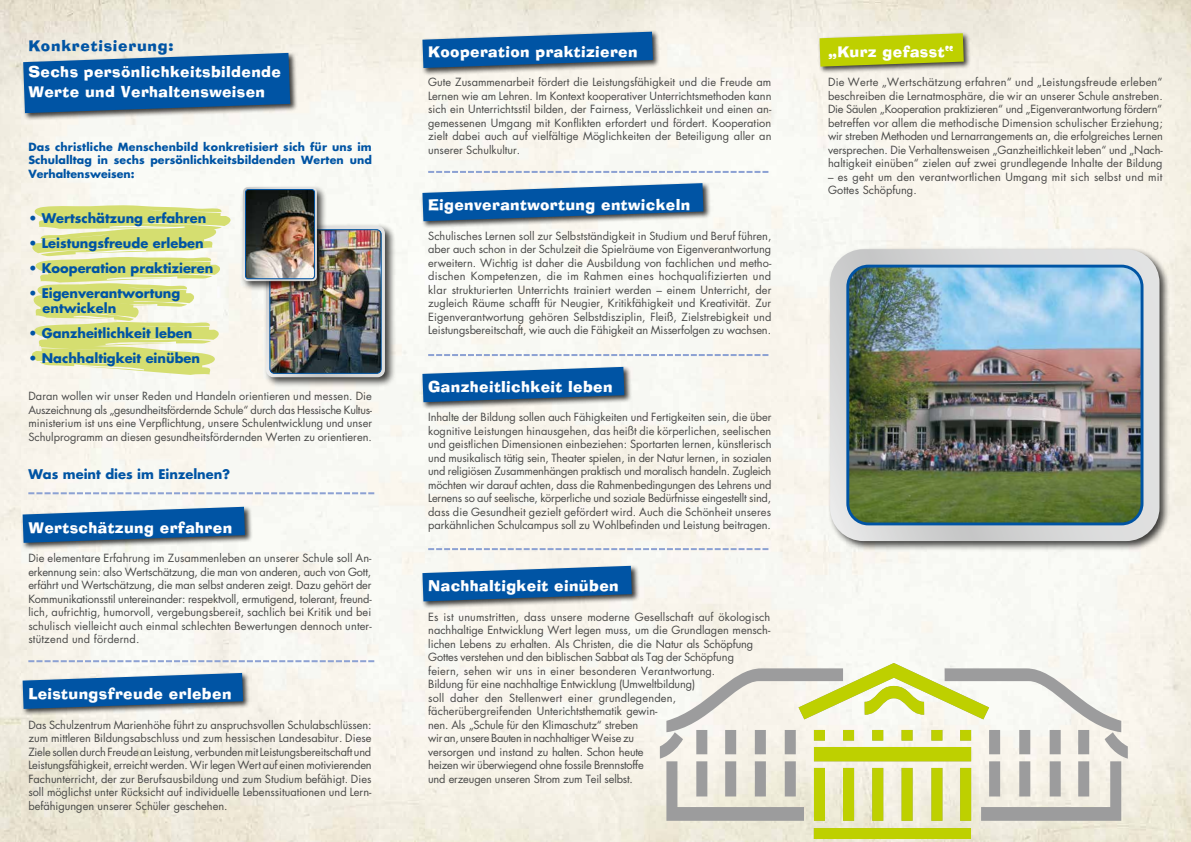
<style>
.page{position:relative;width:1191px;height:842px;background:#fff}
.page>*{position:absolute;margin:0;border:0;box-sizing:border-box;transform-origin:0 0}
.t1{font:15px/20px "Ad Lib BT";letter-spacing:.025em;color:#fff}
.t2{font:15px "Ad Lib BT";letter-spacing:.05em;color:#0054a4}
.t3{font:700 13px/15.3px "Futura LT";color:#0054a4}
.t4{font:11px/13.5px "Futura LT";color:#484847;text-align:justify}
.t5{font:700 11px/13.5px "Futura LT";letter-spacing:.005em;color:#0054a4;text-align:justify}
.t6{font:11px/13.5px "Futura LT";letter-spacing:.02em;color:#484847}
</style>
<div class="page">
<div style="left:818px;top:32px;width:153px;height:42px;background:#000;opacity:.75"></div>
<svg style="left:819px;top:33px;width:144px;height:34px;background:#bbca1c"></svg>
<div style="left:421px;top:564px;width:218px;height:45px;background:#000;opacity:.75"></div>
<svg style="left:422px;top:566px;width:210px;height:35px;background:#2467a6"></svg>
<div style="left:421px;top:365px;width:211px;height:45px;background:#000;opacity:.75"></div>
<svg style="left:422px;top:367px;width:202px;height:35px;background:#2367a7"></svg>
<div style="left:421px;top:182px;width:290px;height:47px;background:#000;opacity:.75"></div>
<svg style="left:422px;top:183px;width:281px;height:38px;background:#3371ab"></svg>
<div style="left:421px;top:30px;width:239px;height:46px;background:#000;opacity:.75"></div>
<svg style="left:422px;top:32px;width:231px;height:36px;background:#2768a5"></svg>
<div style="left:21px;top:671px;width:230px;height:46px;background:#000;opacity:.75"></div>
<svg style="left:23px;top:673px;width:220px;height:36px;background:#286aa7"></svg>
<div style="left:21px;top:505px;width:232px;height:46px;background:#000;opacity:.75"></div>
<svg style="left:23px;top:507px;width:222px;height:36px;background:#2869a7"></svg>
<svg style="left:28px;top:201px;width:205px;height:175px"></svg>
<div style="left:22px;top:51px;width:276px;height:70px;background:#000;opacity:.75"></div>
<svg style="left:23px;top:53px;width:267px;height:60px;background:#1c63a5"></svg>
<div style="left:827px;top:247px;width:343px;height:305px;background:#000;opacity:.75"></div>
<svg style="left:830px;top:249px;width:329px;height:292px;background:#d6d7d8"></svg>
<img style="left:847px;top:266px;width:295px;height:258px">
<div style="left:846px;top:265px;width:297px;height:260px;border:3px solid #0054a4;border-radius:21px"></div>
<svg style="left:660px;top:663px;width:467px;height:176px"></svg>
<svg style="left:798px;top:663px;width:191px;height:176px"></svg>
<svg style="left:28px;top:492px;width:346px;height:2px"></svg>
<svg style="left:28px;top:660px;width:346px;height:2px"></svg>
<svg style="left:428px;top:171px;width:340px;height:2px"></svg>
<svg style="left:428px;top:354px;width:340px;height:2px"></svg>
<svg style="left:428px;top:548px;width:340px;height:2px"></svg>
<div style="left:263px;top:224px;width:133px;height:164px;background:#000;opacity:.75"></div>
<div style="left:240px;top:185px;width:88px;height:107px;background:#000;opacity:.75"></div>
<img style="left:243px;top:187px;width:142px;height:190px">
<img style="left:245px;top:191px;width:68px;height:88px">
<div style="left:245px;top:189px;width:70px;height:90px;border:1px solid #0054a4;border-radius:3px"></div>
<h1 class="t2" style="left:28px;top:37px;width:147px">Konkretisierung:</h1>
<h1 class="t1" style="left:28px;top:62px;width:254px">Sechs persönlichkeitsbildende<br>Werte und Verhaltensweisen</h1>
<p class="t5" style="left:28px;top:139px;width:345px">Das christliche Menschenbild konkretisiert sich für uns im Schulalltag in sechs persönlichkeitsbildenden Werten und Verhaltensweisen:</p>
<p class="t3" style="left:28px;top:210px;width:179px">• Wertschätzung erfahren</p>
<p class="t3" style="left:28px;top:235px;width:177px">• Leistungsfreude erleben</p>
<p class="t3" style="left:28px;top:260px;width:186px">• Kooperation praktizieren</p>
<p class="t3" style="left:43px;top:285px;width:139px;text-indent:-14px">• Eigenverantwortung entwickeln</p>
<p class="t3" style="left:28px;top:325px;width:166px">• Ganzheitlichkeit leben</p>
<p class="t3" style="left:28px;top:350px;width:173px">• Nachhaltigkeit einüben</p>
<p class="t4" style="left:28px;top:390px;width:345px">Daran wollen wir unser Reden und Handeln orientieren und messen. Die Auszeichnung als „gesundheitsfördernde Schule“ durch das Hessische Kultus&shy;ministerium ist uns eine Verpflichtung, unsere Schulentwicklung und unser Schulprogramm an diesen gesundheitsfördernden Werten zu orientieren.</p>
<p class="t3" style="left:28px;top:467px;width:203px">Was meint dies im Einzelnen?</p>
<h1 class="t1" style="left:28px;top:517px;width:205px">Wertschätzung erfahren</h1>
<p class="t4" style="left:28px;top:552px;width:345px">Die elementare Erfahrung im Zusammenleben an unserer Schule soll An&shy;erkennung sein: also Wertschätzung, die man von anderen, auch von Gott, erfährt und Wertschätzung, die man selbst anderen zeigt. Dazu gehört der Kommunikationsstil untereinander: respektvoll, ermutigend, tolerant, freund&shy;lich, aufrichtig, humorvoll, vergebungsbereit, sachlich bei Kritik und bei schulisch vielleicht auch einmal schlechten Bewertungen dennoch unter&shy;stützend und fördernd.</p>
<h1 class="t1" style="left:28px;top:684px;width:205px">Leistungsfreude erleben</h1>
<p class="t4" style="left:28px;top:718px;width:345px">Das Schulzentrum Marienhöhe führt zu anspruchsvollen Schulabschlüssen: zum mittleren Bildungsabschluss und zum hessischen Landesabitur. Diese Ziele sollen durch Freude an Leistung, verbunden mit Leistungsbereitschaft und Leistungsfähigkeit, erreicht werden. Wir legen Wert auf einen motivierenden Fachunterricht, der zur Berufsausbildung und zum Studium befähigt. Dies soll möglichst unter Rücksicht auf individuelle Lebenssituationen und Lern&shy;befähigungen unserer Schüler geschehen.</p>
<h1 class="t1" style="left:428px;top:41px;width:211px">Kooperation praktizieren</h1>
<p class="t4" style="left:428px;top:76px;width:345px">Gute Zusammenarbeit fördert die Leistungsfähigkeit und die Freude am Lernen wie am Lehren. Im Kontext kooperativer Unterrichtsmethoden kann sich ein Unterrichtsstil bilden, der Fairness, Verlässlichkeit und einen an&shy;gemessenen Umgang mit Konflikten erfordert und fördert. Kooperation zielt dabei auch auf vielfältige Möglichkeiten der Beteiligung aller an unserer Schulkultur.</p>
<h1 class="t1" style="left:428px;top:195px;width:263px">Eigenverantwortung entwickeln</h1>
<p class="t4" style="left:428px;top:229px;width:345px">Schulisches Lernen soll zur Selbstständigkeit in Studium und Beruf führen, aber auch schon in der Schulzeit die Spielräume von Eigenverantwortung erweitern. Wichtig ist daher die Ausbildung von fachlichen und metho&shy;dischen Kompetenzen, die im Rahmen eines hochqualifizierten und klar strukturierten Unterrichts trainiert werden – einem Unterricht, der zugleich Räume schafft für Neugier, Kritikfähigkeit und Kreativität. Zur Eigenverantwortung gehören Selbstdisziplin, Fleiß, Zielstrebigkeit und Leistungsbereitschaft, wie auch die Fähigkeit an Misserfolgen zu wachsen.</p>
<h1 class="t1" style="left:428px;top:376px;width:186px">Ganzheitlichkeit leben</h1>
<p class="t4" style="left:428px;top:410px;width:345px">Inhalte der Bildung sollen auch Fähigkeiten und Fertigkeiten sein, die über kognitive Leistungen hinausgehen, das heißt die körperlichen, seelischen und geistlichen Dimensionen einbeziehen: Sportarten lernen, künstlerisch und musikalisch tätig sein, Theater spielen, in der Natur lernen, in sozialen und religiösen Zusammenhängen praktisch und moralisch handeln. Zugleich möchten wir darauf achten, dass die Rahmenbedingungen des Lehrens und Lernens so auf seelische, körperliche und soziale Bedürfnisse eingestellt sind, dass die Gesundheit gezielt gefördert wird. Auch die Schönheit unseres parkähnlichen Schulcampus soll zu Wohlbefinden und Leistung beitragen.</p>
<h1 class="t1" style="left:428px;top:576px;width:192px">Nachhaltigkeit einüben</h1>
<p class="t4" style="left:428px;top:610px;width:344px;text-align:left">Es ist unumstritten, dass unsere moderne Gesellschaft auf ökologisch nachhaltige Entwicklung Wert legen muss, um die Grundlagen mensch&shy;lichen Lebens zu erhalten. Als Christen, die die Natur als Schöpfung Gottes verstehen und den biblischen Sabbat als Tag der Schöpfung<br>feiern, sehen wir uns in einer besonderen Verantwortung.<br>Bildung für eine nachhaltige Entwicklung (Umweltbildung)<br>soll daher den Stellenwert einer grundlegenden, fächerübergreifenden Unterichtsthematik gewin-<br>nen. Als „Schule für den Klimaschutz“ streben<br>wir an, unsere Bauten in nachhaltiger Weise zu<br>versorgen und instand zu halten. Schon heute<br>heizen wir überwiegend ohne fossile Brennstoffe<br>und erzeugen unseren Strom zum Teil selbst.</p>
<h1 class="t1" style="left:828px;top:41px;width:127px">„Kurz gefasst“</h1>
<p class="t4" style="left:828px;top:76px;width:336px">Die Werte „Wertschätzung erfahren“ und „Leistungsfreude erleben“ beschreiben die Lernatmosphäre, die wir an unserer Schule anstreben.<br>Die Säulen „Kooperation praktizieren“ und „Eigenverantwortung fördern“ betreffen vor allem die methodische Dimension schulischer Erziehung; wir streben Methoden und Lernarrangements an, die erfolgreiches Lernen versprechen. Die Verhaltensweisen „Ganzheitlichkeit leben“ und „Nach&shy;haltigkeit einüben“ zielen auf zwei grundlegende Inhalte der Bildung</p>
<p class="t6" style="left:828px;top:170px;width:336px">– es geht um den verantwortlichen Umgang mit sich selbst und mit<br>Gottes Schöpfung.</p>
</div>
